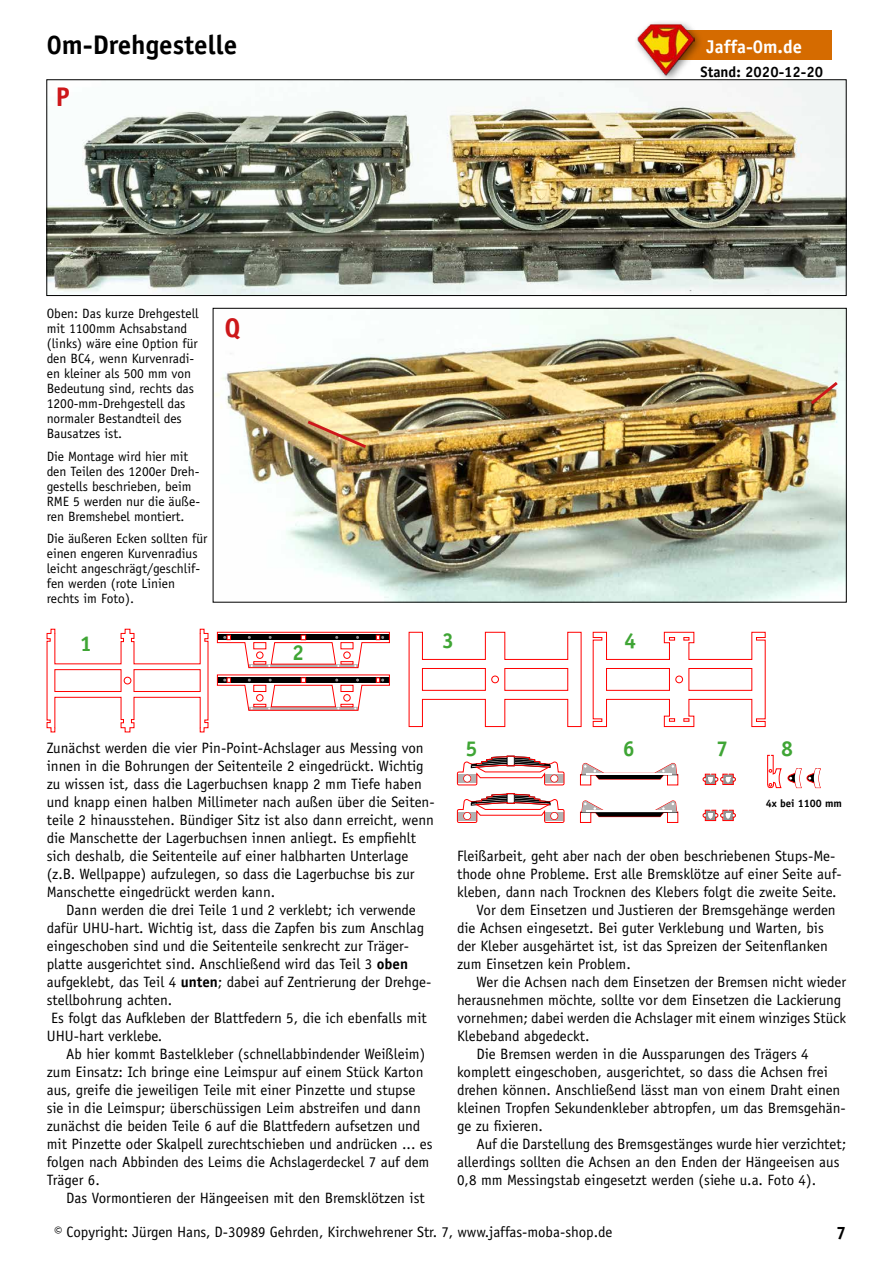
<style>
.page{position:relative;width:893px;height:1263px;background:#fff}
.page>*{position:absolute;margin:0;border:0;box-sizing:border-box;transform-origin:0 0}
.t1{font:700 27px "Officina Sans";color:#000}
.t2{font:700 27px "Officina Sans";color:#cd171a}
.t3{font:700 21.6px "Officina Sans";color:#3fa535}
.t4{font:700 18.6px "Officina Sans";color:#fff}
.t5{font:700 18px "Officina Sans";color:#000}
.t6{font:15px/18px "Officina Sans";color:#000}
.t7{font:700 15px "Officina Sans";color:#000}
.t8{font:13.5px/15px "Officina Sans";color:#000}
.t9{font:700 10.8px "Officina Sans";color:#000}
.s1{font-weight:700}
</style>
<div class="page">
<div style="left:662px;top:30px;width:170px;height:29px;background:#d56b00"></div>
<div style="left:633px;top:19px;width:72px;height:66px;background:#000;opacity:.5"></div>
<img style="left:636px;top:23px;width:59px;height:52px">
<img style="left:49px;top:82px;width:795px;height:212px">
<div style="left:47px;top:80px;width:799px;height:216px;border:1px solid #000"></div>
<img style="left:215px;top:310px;width:629px;height:290px">
<svg style="left:409px;top:632px;width:173px;height:95px"></svg>
<svg style="left:580px;top:762px;width:98px;height:23px"></svg>
<hr style="left:586px;top:773px;width:86px;height:1px;background:#fff">
<svg style="left:580px;top:800px;width:98px;height:23px"></svg>
<hr style="left:586px;top:811px;width:86px;height:1px;background:#fff">
<svg style="left:767px;top:755px;width:54px;height:33px"></svg>
<svg style="left:593px;top:632px;width:173px;height:95px"></svg>
<svg style="left:47px;top:629px;width:162px;height:103px"></svg>
<svg style="left:217px;top:674px;width:173px;height:37px"></svg>
<svg style="left:217px;top:632px;width:173px;height:36px"></svg>
<svg style="left:703px;top:774px;width:32px;height:10px"></svg>
<svg style="left:703px;top:810px;width:32px;height:11px"></svg>
<svg style="left:457px;top:793px;width:108px;height:30px"></svg>
<svg style="left:457px;top:755px;width:108px;height:30px"></svg>
<div style="left:464px;top:775px;width:6px;height:7px;background:#fff;border-radius:50%"></div>
<div style="left:551px;top:775px;width:6px;height:7px;background:#fff;border-radius:50%"></div>
<svg style="left:808px;top:379px;width:33px;height:28px"></svg>
<img style="left:304px;top:418px;width:65px;height:32px">
<h1 class="t1" style="left:47px;top:28px;width:192px">0m-Drehgestelle</h1>
<p class="t4" style="left:707px;top:35px;width:97px">Jaffa-0m.de</p>
<h1 class="t2" style="left:56px;top:80px;width:16px">P</h1>
<p class="t7" style="left:701px;top:62px;width:124px">Stand: 2020-12-20</p>
<p class="t8" style="left:47px;top:306px;width:154px">Oben: Das kurze Drehgestell mit 1100mm Achsabstand (links) wäre eine Option für den BC4, wenn Kurvenradi&shy;en kleiner als 500 mm von<br>Bedeutung sind, rechts das<br>1200-mm-Drehgestell das normaler Bestandteil des<br>Bausatzes ist.</p>
<p class="t8" style="left:47px;top:449px;width:155px">Die Montage wird hier mit den Teilen des 1200er Dreh&shy;gestells beschrieben, beim<br>RME 5 werden nur die äuße&shy;ren Bremshebel montiert.</p>
<p class="t8" style="left:47px;top:531px;width:162px">Die äußeren Ecken sollten für einen engeren Kurvenradius leicht angeschrägt/geschlif&shy;fen werden (rote Linien rechts im Foto).</p>
<h2 class="t3" style="left:80px;top:630px;width:14px">1</h2>
<h1 class="t2" style="left:225px;top:310px;width:18px">Q</h1>
<h2 class="t3" style="left:292px;top:639px;width:14px">2</h2>
<h2 class="t3" style="left:442px;top:627px;width:14px">3</h2>
<h2 class="t3" style="left:624px;top:627px;width:14px">4</h2>
<p class="t6" style="left:47px;top:739px;width:389px">Zunächst werden die vier Pin-Point-Achslager aus Messing von innen in die Bohrungen der Seitenteile 2 eingedrückt. Wichtig zu wissen ist, dass die Lagerbuchsen knapp 2 mm Tiefe haben und knapp einen halben Millimeter nach außen über die Seiten&shy;teile 2 hinausstehen. Bündiger Sitz ist also dann erreicht, wenn die Manschette der Lagerbuchsen innen anliegt. Es empfiehlt sich deshalb, die Seitenteile auf einer halbharten Unterlage (z.B. Wellpappe) aufzulegen, so dass die Lagerbuchse bis zur Manschette eingedrückt werden kann.</p>
<p class="t6" style="left:47px;top:901px;width:386px;text-indent:19px">Dann werden die drei Teile 1 und 2 verklebt; ich verwende dafür UHU-hart. Wichtig ist, dass die Zapfen bis zum Anschlag eingeschoben sind und die Seitenteile senkrecht zur Träger&shy;platte ausgerichtet sind. Anschließend wird das Teil 3 <span class="s1">oben </span>aufgeklebt, das Teil 4 <span class="s1">unten</span>; dabei auf Zentrierung der Drehge&shy;stellbohrung achten.<br>Es folgt das Aufkleben der Blattfedern 5, die ich ebenfalls mit UHU-hart verklebe.</p>
<p class="t6" style="left:47px;top:1045px;width:387px;text-indent:19px">Ab hier kommt Bastelkleber (schnellabbindender Weißleim) zum Einsatz: Ich bringe eine Leimspur auf einem Stück Karton aus, greife die jeweiligen Teile mit einer Pinzette und stupse sie in die Leimspur; überschüssigen Leim abstreifen und dann zunächst die beiden Teile 6 auf die Blattfedern aufsetzen und mit Pinzette oder Skalpell zurechtschieben und andrücken ... es folgen nach Abbinden des Leims die Achslagerdeckel 7 auf dem Träger 6.</p>
<p class="t6" style="left:66px;top:1189px;width:360px">Das Vormontieren der Hängeeisen mit den Bremsklötzen ist</p>
<h2 class="t3" style="left:466px;top:735px;width:14px">5</h2>
<h2 class="t3" style="left:623px;top:735px;width:14px">6</h2>
<h2 class="t3" style="left:716px;top:735px;width:14px">7</h2>
<h2 class="t3" style="left:781px;top:735px;width:14px">8</h2>
<p class="t9" style="left:766px;top:796px;width:78px">4x bei 1100 mm</p>
<p class="t6" style="left:457px;top:847px;width:380px">Fleißarbeit, geht aber nach der oben beschriebenen Stups-Me-</p>
<p class="t6" style="left:457px;top:865px;width:386px">thode ohne Probleme. Erst alle Bremsklötze auf einer Seite auf-</p>
<p class="t6" style="left:457px;top:883px;width:381px">kleben, dann nach Trocknen des Klebers folgt die zweite Seite.</p>
<p class="t6" style="left:477px;top:901px;width:361px">Vor dem Einsetzen und Justieren der Bremsgehänge werden</p>
<p class="t6" style="left:457px;top:919px;width:368px">die Achsen eingesetzt. Bei guter Verklebung und Warten, bis</p>
<p class="t6" style="left:457px;top:937px;width:372px">der Kleber ausgehärtet ist, ist das Spreizen der Seitenflanken</p>
<p class="t6" style="left:457px;top:955px;width:175px">zum Einsetzen kein Problem.</p>
<p class="t6" style="left:477px;top:973px;width:371px">Wer die Achsen nach dem Einsetzen der Bremsen nicht wieder</p>
<p class="t6" style="left:457px;top:991px;width:386px">herausnehmen möchte, sollte vor dem Einsetzen die Lackierung</p>
<p class="t6" style="left:457px;top:1009px;width:391px">vornehmen; dabei werden die Achslager mit einem winziges Stück</p>
<p class="t6" style="left:457px;top:1027px;width:134px">Klebeband abgedeckt.</p>
<p class="t6" style="left:477px;top:1045px;width:334px">Die Bremsen werden in die Aussparungen des Trägers 4</p>
<p class="t6" style="left:457px;top:1063px;width:372px">komplett eingeschoben, ausgerichtet, so dass die Achsen frei</p>
<p class="t6" style="left:457px;top:1081px;width:385px">drehen können. Anschließend lässt man von einem Draht einen</p>
<p class="t6" style="left:457px;top:1099px;width:390px">kleinen Tropfen Sekundenkleber abtropfen, um das Bremsgehän-</p>
<p class="t6" style="left:457px;top:1117px;width:87px">ge zu fixieren.</p>
<p class="t6" style="left:477px;top:1135px;width:371px">Auf die Darstellung des Bremsgestänges wurde hier verzichtet;</p>
<p class="t6" style="left:457px;top:1153px;width:384px">allerdings sollten die Achsen an den Enden der Hängeeisen aus</p>
<p class="t6" style="left:457px;top:1171px;width:360px">0,8 mm Messingstab eingesetzt werden (siehe u.a. Foto 4).</p>
<p class="t6" style="left:54px;top:1223px;width:560px">© Copyright: Jürgen Hans, D-30989 Gehrden, Kirchwehrener Str. 7, www.jaffas-moba-shop.de</p>
<p class="t5" style="left:836px;top:1222px;width:12px">7</p>
</div>
